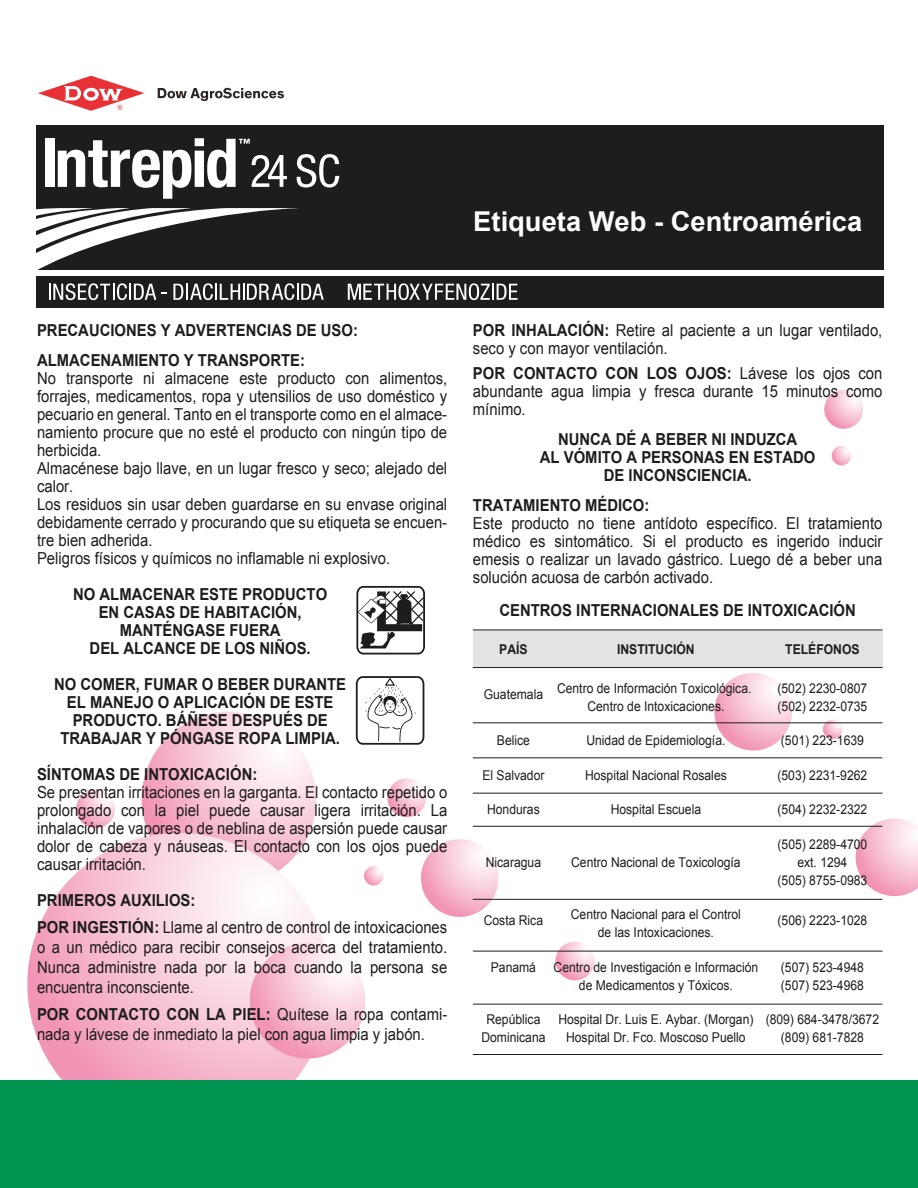
<style>
.page{position:relative;width:918px;height:1188px;background:#fff}
.page>*{position:absolute;margin:0;border:0;box-sizing:border-box;transform-origin:0 0}
.t1{font:700 27.3px "Arial";color:#fff}
.t2{font:16.5px/18px "Arial";color:#1d1d1b;scale:.9 1}
.t3{font:700 16.5px/18px "Arial";color:#1d1d1b;text-align:center;scale:.9 1}
.t4{font:13.5px/18px "Arial";color:#1d1d1b;text-align:center;scale:.9 1}
.t5{font:700 13.5px "Arial";color:#1d1d1b;scale:.9 1}
.s1{font-weight:700}
</style>
<div class="page">
<svg style="left:142px;top:712px;width:174px;height:174px"></svg>
<svg style="left:27px;top:833px;width:303px;height:302px"></svg>
<svg style="left:250px;top:943px;width:115px;height:116px"></svg>
<svg style="left:421px;top:839px;width:78px;height:78px"></svg>
<svg style="left:714px;top:673px;width:78px;height:78px"></svg>
<svg style="left:856px;top:818px;width:62px;height:78px"></svg>
<svg style="left:387px;top:778px;width:39px;height:39px"></svg>
<svg style="left:556px;top:942px;width:38px;height:38px"></svg>
<svg style="left:76px;top:789px;width:39px;height:39px"></svg>
<svg style="left:824px;top:390px;width:39px;height:39px"></svg>
<svg style="left:832px;top:446px;width:19px;height:19px"></svg>
<svg style="left:823px;top:720px;width:19px;height:19px"></svg>
<svg style="left:364px;top:866px;width:19px;height:20px"></svg>
<div style="left:473px;top:630px;width:409px;height:38px;background:#e3e3e3"></div>
<hr style="left:473px;top:630px;width:409px;height:1px;background:#1d1d1b">
<hr style="left:473px;top:667px;width:409px;height:1px;background:#1d1d1b">
<hr style="left:473px;top:723px;width:409px;height:1px;background:#1d1d1b">
<hr style="left:473px;top:758px;width:409px;height:1px;background:#1d1d1b">
<hr style="left:473px;top:793px;width:409px;height:1px;background:#1d1d1b">
<hr style="left:473px;top:826px;width:409px;height:1px;background:#1d1d1b">
<hr style="left:473px;top:899px;width:409px;height:1px;background:#1d1d1b">
<hr style="left:473px;top:951px;width:409px;height:1px;background:#1d1d1b">
<hr style="left:473px;top:1004px;width:409px;height:1px;background:#1d1d1b">
<hr style="left:473px;top:1054px;width:409px;height:1px;background:#1d1d1b">
<svg style="left:356px;top:586px;width:69px;height:68px"></svg>
<svg style="left:356px;top:676px;width:68px;height:69px"></svg>
<div style="left:0;top:1081px;width:918px;height:107px;background:#009453"></div>
<div style="left:37px;top:125px;width:847px;height:182px;background:#1d1d1b"></div>
<div style="left:36px;top:270px;width:852px;height:6px;background:#fff"></div>
<svg style="left:158px;top:88px;width:126px;height:13px"></svg>
<svg style="left:38px;top:76px;width:106px;height:35px"></svg>
<div style="left:45px;top:139px;width:10px;height:48px;background:#fff"></div>
<svg style="left:58px;top:138px;width:229px;height:61px"></svg>
<svg style="left:297px;top:154px;width:42px;height:34px"></svg>
<svg style="left:36px;top:208px;width:288px;height:92px"></svg>
<svg style="left:348px;top:283px;width:170px;height:17px"></svg>
<h1 class="t1" style="left:473px;top:203px;width:391px">Etiqueta Web - Centroamérica</h1>
<p class="t3" style="left:37px;top:316px;width:358px;line-height:30px;text-align:left">PRECAUCIONES Y ADVERTENCIAS DE USO:<br>ALMACENAMIENTO Y TRANSPORTE:</p>
<p class="t2" style="left:37px;top:369px;width:457px">No transporte ni almacene este producto con alimentos, forrajes, medicamentos, ropa y utensilios de uso doméstico y pecuario en general. Tanto en el transporte como en el almace&shy;namiento procure que no esté el producto con ningún tipo de herbicida.<br>Almacénese bajo llave, en un lugar fresco y seco; alejado del calor.<br>Los residuos sin usar deben guardarse en su envase original debidamente cerrado y procurando que su etiqueta se encuen&shy;tre bien adherida.<br>Peligros físicos y químicos no inflamable ni explosivo.</p>
<p class="t3" style="left:73px;top:586px;width:284px">NO ALMACENAR ESTE PRODUCTO<br>EN CASAS DE HABITACIÓN,<br>MANTÉNGASE FUERA<br>DEL ALCANCE DE LOS NIÑOS.</p>
<p class="t3" style="left:54px;top:676px;width:326px">NO COMER, FUMAR O BEBER DURANTE<br>EL MANEJO O APLICACIÓN DE ESTE<br>PRODUCTO. BÁÑESE DESPUÉS DE<br>TRABAJAR Y PÓNGASE ROPA LIMPIA.</p>
<p class="t3" style="left:37px;top:766px;width:246px">SÍNTOMAS DE INTOXICACIÓN:</p>
<p class="t2" style="left:37px;top:783px;width:457px;text-align:justify">Se presentan irritaciones en la garganta. El contacto repetido o prolongado con la piel puede causar ligera irritación. La inhalación de vapores o de neblina de aspersión puede causar dolor de cabeza y náuseas. El contacto con los ojos puede causar irritación.</p>
<p class="t2" style="left:37px;top:887px;width:457px;line-height:27.3px"><span class="s1">PRIMEROS AUXILIOS:<br>POR INGESTIÓN:</span> Llame al centro de control de intoxicaciones</p>
<p class="t2" style="left:37px;top:938px;width:457px;line-height:19.8px;text-align:justify">o a un médico para recibir consejos acerca del tratamiento.<br>Nunca administre nada por la boca cuando la persona se encuentra inconsciente.</p>
<p class="t2" style="left:37px;top:1004px;width:457px;line-height:19.8px"><span class="s1">POR CONTACTO CON LA PIEL:</span> Quítese la ropa contami&shy;nada y lávese de inmediato la piel con agua limpia y jabón.</p>
<p class="t2" style="left:473px;top:321px;width:456px"><span class="s1">POR INHALACIÓN:</span> Retire al paciente a un lugar ventilado, seco y con mayor ventilación.</p>
<p class="t2" style="left:473px;top:365px;width:457px;text-align:justify"><span class="s1">POR CONTACTO CON LOS OJOS:</span> Lávese los ojos con abundante agua limpia y fresca durante 15 minutos como mínimo.</p>
<p class="t3" style="left:540px;top:431px;width:308px">NUNCA DÉ A BEBER NI INDUZCA<br>AL VÓMITO A PERSONAS EN ESTADO<br>DE INCONSCIENCIA.</p>
<p class="t3" style="left:473px;top:497px;width:198px">TRATAMIENTO MÉDICO:</p>
<p class="t2" style="left:473px;top:515px;width:457px;text-align:justify">Este producto no tiene antídoto específico. El tratamiento médico es sintomático. Si el producto es ingerido inducir emesis o realizar un lavado gástrico. Luego dé a beber una solución acuosa de carbón activado.</p>
<p class="t3" style="left:500px;top:602px;width:398px">CENTROS INTERNACIONALES DE INTOXICACIÓN</p>
<p class="t5" style="left:499px;top:640px;width:33px">PAÍS</p>
<p class="t5" style="left:617px;top:640px;width:88px">INSTITUCIÓN</p>
<p class="t5" style="left:785px;top:640px;width:84px">TELÉFONOS</p>
<p class="t4" style="left:484px;top:679px;width:299px">Guatemala Centro de Información Toxicológica.</p>
<p class="t4" style="left:778px;top:679px;width:101px">(502) 2230-0807</p>
<p class="t4" style="left:587px;top:697px;width:154px">Centro de Intoxicaciones.</p>
<p class="t4" style="left:778px;top:697px;width:101px">(502) 2232-0735</p>
<p class="t4" style="left:497px;top:732px;width:38px">Belice</p>
<p class="t4" style="left:586px;top:732px;width:156px">Unidad de Epidemiología.</p>
<p class="t4" style="left:781px;top:732px;width:94px">(501) 223-1639</p>
<p class="t4" style="left:482px;top:766px;width:71px">El Salvador</p>
<p class="t4" style="left:585px;top:766px;width:159px">Hospital Nacional Rosales</p>
<p class="t4" style="left:778px;top:766px;width:101px">(503) 2231-9262</p>
<p class="t4" style="left:487px;top:801px;width:60px">Honduras</p>
<p class="t4" style="left:611px;top:801px;width:102px">Hospital Escuela</p>
<p class="t4" style="left:778px;top:801px;width:101px">(504) 2232-2322</p>
<p class="t4" style="left:778px;top:835px;width:101px">(505) 2289-4700</p>
<p class="t4" style="left:486px;top:853px;width:63px">Nicaragua</p>
<p class="t4" style="left:571px;top:853px;width:190px">Centro Nacional de Toxicología</p>
<p class="t4" style="left:778px;top:853px;width:101px">ext. 1294<br>(505) 8755-0983</p>
<p class="t4" style="left:484px;top:912px;width:68px">Costa Rica</p>
<p class="t4" style="left:571px;top:906px;width:191px">Centro Nacional para el Control</p>
<p class="t4" style="left:778px;top:912px;width:101px">(506) 2223-1028</p>
<p class="t4" style="left:598px;top:924px;width:131px">de las Intoxicaciones.</p>
<p class="t4" style="left:491px;top:958px;width:52px">Panamá</p>
<p class="t4" style="left:554px;top:958px;width:229px">Centro de Investigación e Información</p>
<p class="t4" style="left:781px;top:958px;width:94px">(507) 523-4948</p>
<p class="t4" style="left:579px;top:976px;width:173px">de Medicamentos y Tóxicos.</p>
<p class="t4" style="left:781px;top:976px;width:94px">(507) 523-4968</p>
<p class="t4" style="left:486px;top:1011px;width:62px">República</p>
<p class="t4" style="left:558px;top:1011px;width:358px">Hospital Dr. Luis E. Aybar. (Morgan) (809) 684-3478/3672</p>
<p class="t4" style="left:481px;top:1029px;width:73px">Dominicana</p>
<p class="t4" style="left:566px;top:1029px;width:201px">Hospital Dr. Fco. Moscoso Puello</p>
<p class="t4" style="left:781px;top:1029px;width:94px">(809) 681-7828</p>
</div>
